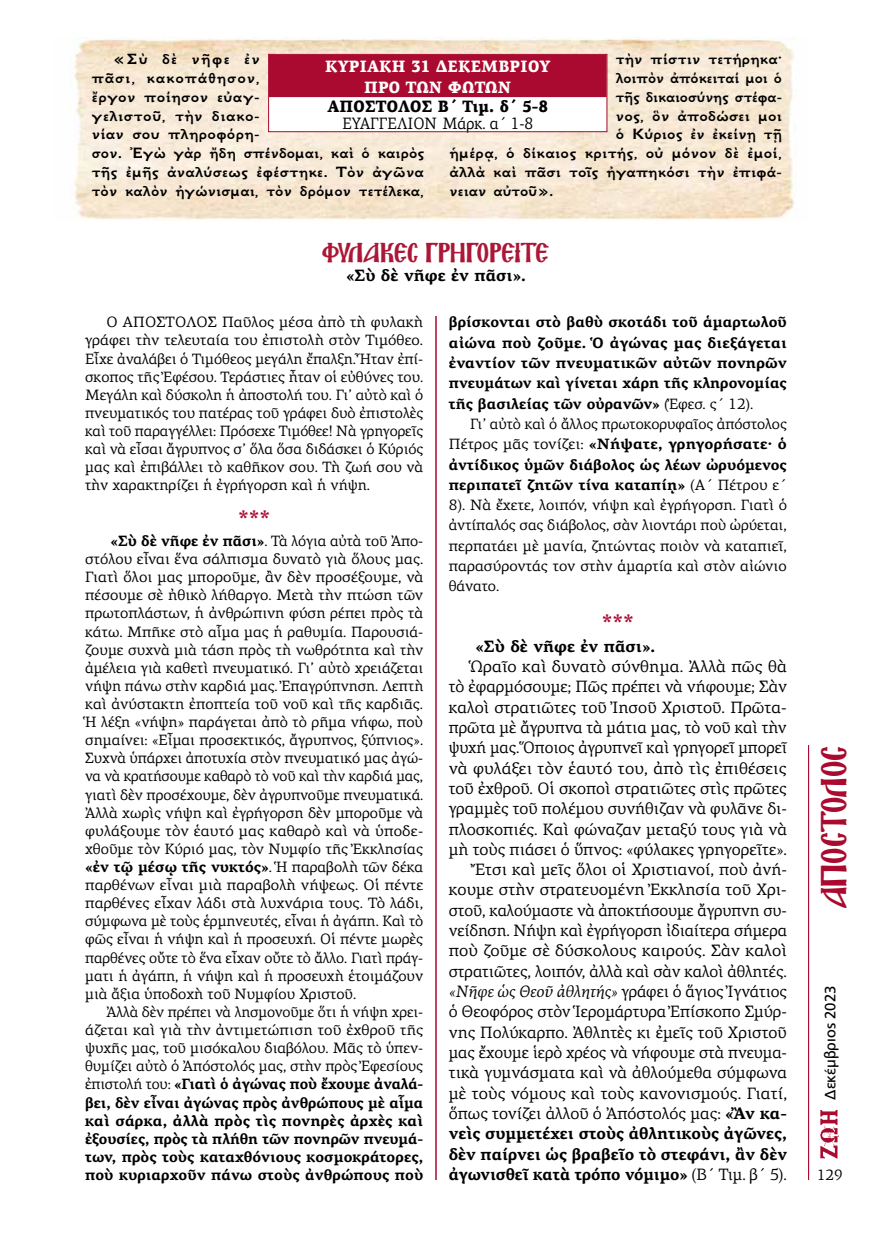
<style>
.page{position:relative;width:872px;height:1234px;background:#fff}
.page>*{position:absolute;margin:0;border:0;box-sizing:border-box;transform-origin:0 0}
.t1{font:31.5px "Mg Agion Oros UC Normal";letter-spacing:.025em;color:#aa0a2f}
.t2{font:24px "Mg Agion Oros UC Normal";letter-spacing:-.02em;color:#ab1737}
.t3{font:24px "PF Agora Serif Pro";color:#aa0a2f}
.t4{font:16.5px/20.2px "PF Agora Serif Pro";color:#000;text-align:right}
.t5{font:700 16.5px/18.8px "GFS Neohellenic";letter-spacing:.015em;color:#000;scale:1.07 1}
.t6{font:700 16.5px "GFS Neohellenic";letter-spacing:.015em;color:#000;scale:1.06 1}
.t7{font:700 16.5px "GFS Neohellenic";letter-spacing:.015em;color:#000}
.t8{font:700 16.5px "PF Agora Serif Pro";color:#000}
.t9{font:900 16.5px/21.1px "PF Agora Serif Pro";color:#fff;text-align:center;scale:.93 1}
.t10{font:900 16.5px "PF Agora Serif Pro";color:#000;scale:.93 1}
.t11{font:16.5px "PF Agora Serif Pro";color:#000;scale:.93 1}
.t12{font:700 16.5px "GFS Neohellenic";letter-spacing:.015em;color:#000;scale:1.05 1}
.t13{font:700 16.5px "GFS Neohellenic";letter-spacing:.015em;color:#000;scale:1.04 1}
.t14{font:15px/18.1px "PF Agora Serif Pro";color:#000;text-align:justify}
.t15{font:700 15px/18.1px "PF Agora Serif Pro";color:#000;text-align:justify}
.t16{font:15px "PF Catalog Poly";color:#000}
.s1{font-weight:700}
.s2{font-weight:400}
.s3{font-style:italic}
</style>
<div class="page">
<img style="left:820px;top:1110px;width:19px;height:48px">
<img style="left:74px;top:38px;width:722px;height:183px">
<hr style="left:435px;top:316px;width:2px;height:863px;background:#aa0a2f">
<svg style="left:270px;top:56px;width:335px;height:74px"></svg>
<div style="left:268px;top:54px;width:339px;height:78px;border:1px solid #aa0a2f"></div>
<hr style="left:808px;top:745px;width:1px;height:434px;background:#aa0a2f">
<p class="t5" style="left:92px;top:49px;width:312px;text-indent:21px">«Σὺ δὲ νῆφε ἐν<br>πᾶσι, κακοπάθησον,<br>ἔργον ποίησον εὐαγ-<br>γελιστοῦ, τὴν διακο-<br>νίαν σου πληροφόρη-<br>σον. Ἐγὼ γὰρ ἤδη σπένδομαι, καὶ ὁ καιρὸς τῆς ἐμῆς ἀναλύσεως ἐφέστηκε. Τὸν ἀγῶνα τὸν καλὸν ἠγώνισμαι, τὸν δρόμον τετέλεκα,</p>
<p class="t6" style="left:616px;top:47px;width:158px">τὴν πίστιν τετήρηκα·</p>
<p class="t9" style="left:325px;top:56px;width:244px">ΚΥΡΙΑΚΗ 31 ΔΕΚΕΜΒΡΙΟΥ<br>ΠΡΟ ΤΩΝ ΦΩΤΩΝ</p>
<p class="t10" style="left:327px;top:95px;width:239px">ΑΠΟΣΤΟΛΟΣ Β΄ Τιμ. δ΄ 5-8</p>
<p class="t11" style="left:342px;top:113px;width:207px">ΕΥΑΓΓΕΛΙΟΝ Μάρκ. α΄ 1-8</p>
<p class="t7" style="left:616px;top:65px;width:168px">λοιπὸν ἀπόκειταί μοι ὁ</p>
<p class="t7" style="left:616px;top:84px;width:168px">τῆς δικαιοσύνης στέφα-</p>
<p class="t6" style="left:616px;top:103px;width:158px">νος, ὃν ἀποδώσει μοι</p>
<p class="t12" style="left:616px;top:122px;width:160px">ὁ Κύριος ἐν ἐκείνῃ τῇ</p>
<p class="t5" style="left:449px;top:142px;width:312px">ἡμέρᾳ, ὁ δίκαιος κριτής, οὐ μόνον δὲ ἐμοί,</p>
<p class="t6" style="left:449px;top:159px;width:315px">ἀλλὰ καὶ πᾶσι τοῖς ἠγαπηκόσι τὴν ἐπιφά-</p>
<p class="t13" style="left:449px;top:178px;width:101px">νειαν αὐτοῦ».</p>
<h2 class="t2" style="left:322px;top:242px;width:229px">ΦΥΛΑΚΕΣ ΓΡΗΓΟΡΕΙΤΕ</h2>
<p class="t8" style="left:346px;top:265px;width:181px">«Σὺ δὲ νῆφε ἐν πᾶσι».</p>
<p class="t14" style="left:85px;top:313px;width:340px;text-indent:21px">Ο ΑΠΟΣΤΟΛΟΣ Παῦλος μέσα ἀπὸ τὴ φυλακὴ γράφει τὴν τελευταία του ἐπιστολὴ στὸν Τιμόθεο.<br>Εἶχε ἀναλάβει ὁ Τιμόθεος μεγάλη ἔπαλξη. Ἦταν ἐπί&shy;σκοπος τῆς Ἐφέσου. Τεράστιες ἦταν οἱ εὐθύνες του.<br>Μεγάλη καὶ δύσκολη ἡ ἀποστολή του. Γι’ αὐτὸ καὶ ὁ πνευματικός του πατέρας τοῦ γράφει δυὸ ἐπιστολὲς καὶ τοῦ παραγγέλλει: Πρόσεχε Τιμόθεε! Νὰ γρηγορεῖς καὶ νὰ εἶσαι ἄγρυπνος σ’ ὅλα ὅσα διδάσκει ὁ Κύριός μας καὶ ἐπιβάλλει τὸ καθῆκον σου. Τὴ ζωή σου νὰ τὴν χαρακτηρίζει ἡ ἐγρήγορση καὶ ἡ νήψη.</p>
<h2 class="t3" style="left:238px;top:504px;width:34px">***</h2>
<p class="t14" style="left:85px;top:531px;width:340px;text-indent:26px"><span class="s1">«Σὺ δὲ νῆφε ἐν πᾶσι»</span>. Τὰ λόγια αὐτὰ τοῦ Ἀπο&shy;στόλου εἶναι ἕνα σάλπισμα δυνατὸ γιὰ ὅλους μας.<br>Γιατὶ ὅλοι μας μποροῦμε, ἂν δὲν προσέξουμε, νὰ πέσουμε σὲ ἠθικὸ λήθαργο. Μετὰ τὴν πτώση τῶν πρωτοπλάστων, ἡ ἀνθρώπινη φύση ρέπει πρὸς τὰ κάτω. Μπῆκε στὸ αἷμα μας ἡ ραθυμία. Παρουσιά&shy;ζουμε συχνὰ μιὰ τάση πρὸς τὴ νωθρότητα καὶ τὴν ἀμέλεια γιὰ καθετὶ πνευματικό. Γι’ αὐτὸ χρειάζεται νήψη πάνω στὴν καρδιά μας. Ἐπαγρύπνηση. Λεπτὴ καὶ ἀνύστακτη ἐποπτεία τοῦ νοῦ καὶ τῆς καρδιᾶς.<br>Ἡ λέξη «νήψη» παράγεται ἀπὸ τὸ ρῆμα νήφω, ποὺ σημαίνει: «Εἶμαι προσεκτικός, ἄγρυπνος, ξύπνιος».<br>Συχνὰ ὑπάρχει ἀποτυχία στὸν πνευματικό μας ἀγώ&shy;να νὰ κρατήσουμε καθαρὸ τὸ νοῦ καὶ τὴν καρδιά μας, γιατὶ δὲν προσέχουμε, δὲν ἀγρυπνοῦμε πνευματικά.<br>Ἀλλὰ χωρὶς νήψη καὶ ἐγρήγορση δὲν μποροῦμε νὰ φυλάξουμε τὸν ἑαυτό μας καθαρὸ καὶ νὰ ὑποδε&shy;χθοῦμε τὸν Κύριό μας, τὸν Νυμφίο τῆς Ἐκκλησίας <span class="s1">«ἐν τῷ μέσῳ τῆς νυκτός»</span>. Ἡ παραβολὴ τῶν δέκα παρθένων εἶναι μιὰ παραβολὴ νήψεως. Οἱ πέντε παρθένες εἶχαν λάδι στὰ λυχνάρια τους. Τὸ λάδι, σύμφωνα μὲ τοὺς ἑρμηνευτές, εἶναι ἡ ἀγάπη. Καὶ τὸ φῶς εἶναι ἡ νήψη καὶ ἡ προσευχή. Οἱ πέντε μωρὲς παρθένες οὔτε τὸ ἕνα εἶχαν οὔτε τὸ ἄλλο. Γιατὶ πράγ&shy;ματι ἡ ἀγάπη, ἡ νήψη καὶ ἡ προσευχὴ ἑτοιμάζουν μιὰ ἄξια ὑποδοχὴ τοῦ Νυμφίου Χριστοῦ.</p>
<p class="t15" style="left:85px;top:1002px;width:340px;text-indent:21px"><span class="s2">Ἀλλὰ δὲν πρέπει νὰ λησμονοῦμε ὅτι ἡ νήψη χρει&shy;άζεται καὶ γιὰ τὴν ἀντιμετώπιση τοῦ ἐχθροῦ τῆς ψυχῆς μας, τοῦ μισόκαλου διαβόλου. Μᾶς τὸ ὑπεν&shy;θυμίζει αὐτὸ ὁ Ἀπόστολός μας, στὴν πρὸς Ἐφεσίους ἐπιστολή του:</span> «Γιατὶ ὁ ἀγώνας ποὺ ἔχουμε ἀναλά&shy;βει, δὲν εἶναι ἀγώνας πρὸς ἀνθρώπους μὲ αἷμα καὶ σάρκα, ἀλλὰ πρὸς τὶς πονηρὲς ἀρχὲς καὶ ἐξουσίες, πρὸς τὰ πλήθη τῶν πονηρῶν πνευμά&shy;των, πρὸς τοὺς καταχθόνιους κοσμοκράτορες, ποὺ κυριαρχοῦν πάνω στοὺς ἀνθρώπους ποὺ</p>
<p class="t15" style="left:449px;top:312px;width:340px;line-height:20.2px">βρίσκονται στὸ βαθὺ σκοτάδι τοῦ ἁμαρτωλοῦ αἰώνα ποὺ ζοῦμε. Ὁ ἀγώνας μας διεξάγεται ἐναντίον τῶν πνευματικῶν αὐτῶν πονηρῶν πνευμάτων καὶ γίνεται χάρη τῆς κληρονομίας τῆς βασιλείας τῶν οὐρανῶν» <span class="s2">(Ἐφεσ. ς΄ 12).</span></p>
<p class="t14" style="left:449px;top:413px;width:340px;line-height:20.2px;text-indent:21px">Γι’ αὐτὸ καὶ ὁ ἄλλος πρωτοκορυφαῖος ἀπόστολος Πέτρος μᾶς τονίζει: <span class="s1">«Νήψατε, γρηγορήσατε· ὁ ἀντίδικος ὑμῶν διάβολος ὡς λέων ὠρυόμενος περιπατεῖ ζητῶν τίνα καταπίῃ»</span> (Α΄ Πέτρου ε΄ 8). Νὰ ἔχετε, λοιπόν, νήψη καὶ ἐγρήγορση. Γιατὶ ὁ ἀντίπαλός σας διάβολος, σὰν λιοντάρι ποὺ ὠρύεται, περπατάει μὲ μανία, ζητώντας ποιὸν νὰ καταπιεῖ, παρασύροντάς τον στὴν ἁμαρτία καὶ στὸν αἰώνιο θάνατο.</p>
<h2 class="t3" style="left:601px;top:608px;width:34px">***</h2>
<p class="t8" style="left:475px;top:635px;width:181px">«Σὺ δὲ νῆφε ἐν πᾶσι».</p>
<p class="t4" style="left:449px;top:656px;width:340px">Ὡραῖο καὶ δυνατὸ σύνθημα. Ἀλλὰ πῶς θὰ<br>τὸ ἐφαρμόσουμε; Πῶς πρέπει νὰ νήφουμε; Σὰν καλοὶ στρατιῶτες τοῦ Ἰησοῦ Χριστοῦ. Πρῶτα&shy;πρῶτα μὲ ἄγρυπνα τὰ μάτια μας, τὸ νοῦ καὶ τὴν ψυχή μας. Ὅποιος ἀγρυπνεῖ καὶ γρηγορεῖ μπορεῖ νὰ φυλάξει τὸν ἑαυτό του, ἀπὸ τὶς ἐπιθέσεις τοῦ ἐχθροῦ. Οἱ σκοποὶ στρατιῶτες στὶς πρῶτες γραμμὲς τοῦ πολέμου συνήθιζαν νὰ φυλᾶνε δι&shy;πλοσκοπιές. Καὶ φώναζαν μεταξύ τους γιὰ νὰ μὴ τοὺς πιάσει ὁ ὕπνος: «φύλακες γρηγορεῖτε».<br>Ἔτσι καὶ μεῖς ὅλοι οἱ Χριστιανοί, ποὺ ἀνή&shy;κουμε στὴν στρατευομένη Ἐκκλησία τοῦ Χρι&shy;στοῦ, καλούμαστε νὰ ἀποκτήσουμε ἄγρυπνη συ&shy;νείδηση. Νήψη καὶ ἐγρήγορση ἰδιαίτερα σήμερα ποὺ ζοῦμε σὲ δύσκολους καιρούς. Σὰν καλοὶ στρατιῶτες, λοιπόν, ἀλλὰ καὶ σὰν καλοὶ ἀθλητές. <span class="s3">«Νῆφε ὡς Θεοῦ ἀθλητής»</span> γράφει ὁ ἅγιος Ἰγνάτιος ὁ Θεοφόρος στὸν Ἱερομάρτυρα Ἐπίσκοπο Σμύρ&shy;νης Πολύκαρπο. Ἀθλητὲς κι ἐμεῖς τοῦ Χριστοῦ μας ἔχουμε ἱερὸ χρέος νὰ νήφουμε στὰ πνευμα&shy;τικὰ γυμνάσματα καὶ νὰ ἀθλούμεθα σύμφωνα μὲ τοὺς νόμους καὶ τοὺς κανονισμούς. Γιατί, ὅπως τονίζει ἀλλοῦ ὁ Ἀπόστολός μας: <span class="s1">«Ἂν κα&shy;νεὶς συμμετέχει στοὺς ἀθλητικοὺς ἀγῶνες, δὲν παίρνει ὡς βραβεῖο τὸ στεφάνι, ἂν δὲν ἀγωνισθεῖ κατὰ τρόπο νόμιμο»</span> (Β΄ Τιμ. β΄ 5).</p>
<h1 class="t1" style="left:820px;top:908px;width:165px;rotate:-90deg">ΑΠΟΣΤΟΛΟΣ</h1>
<p class="t16" style="left:821px;top:1099px;width:116px;rotate:-90deg">Δεκέμβριος 2023</p>
<p class="t14" style="left:817px;top:1165px;width:27px">129</p>
</div>
